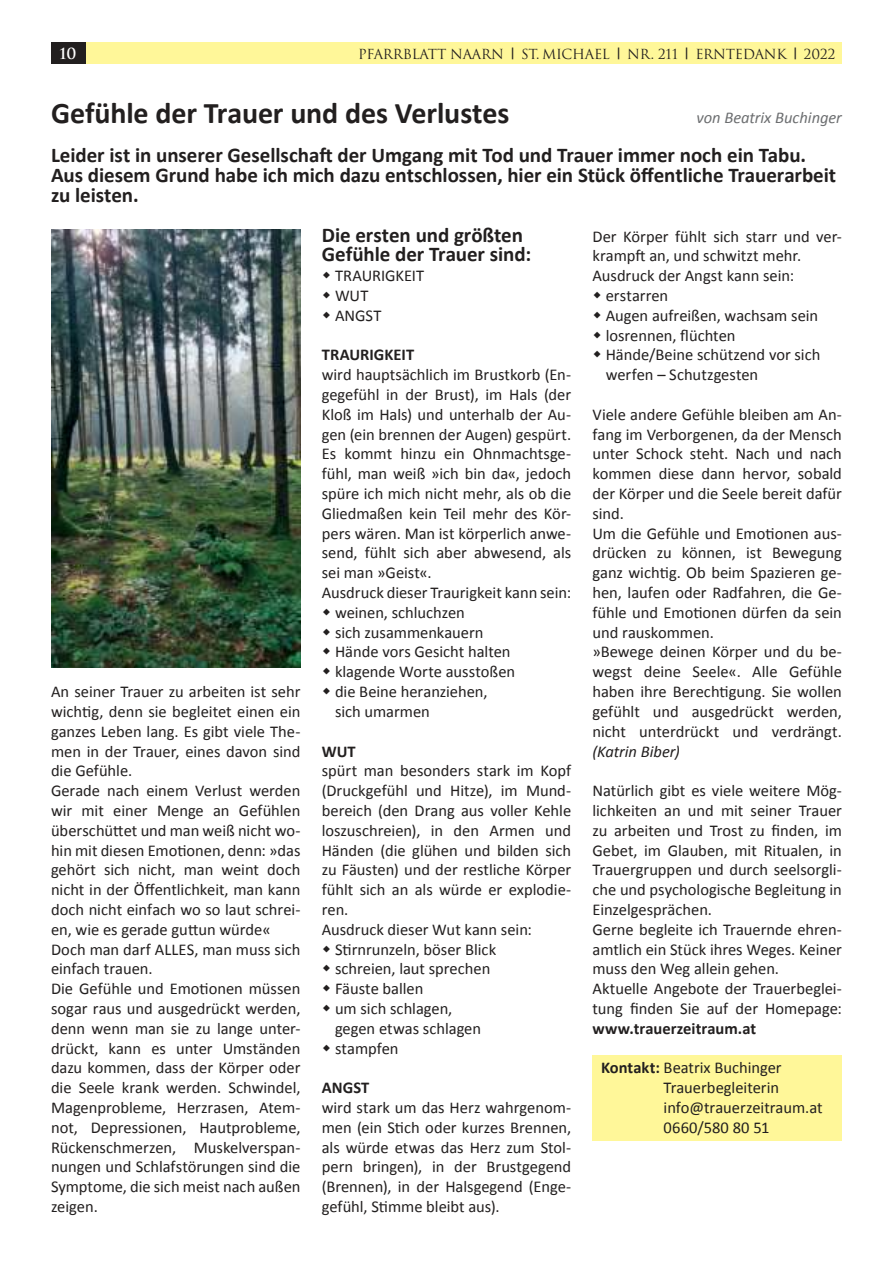
<style>
.page{position:relative;width:893px;height:1263px;background:#fff}
.page>*{position:absolute;margin:0;border:0;box-sizing:border-box;transform-origin:0 0}
.t1{font:700 30px "Calibri";letter-spacing:-.005em;color:#221f1f}
.t2{font:700 21px/19.8px "Calibri";letter-spacing:-.005em;color:#221f1f}
.t3{font:16.5px/19.8px "Calibri";color:#221f1f}
.t4{font:700 16.5px "Calibri";letter-spacing:.005em;color:#221f1f}
.t5{font:italic 16.5px "Calibri";letter-spacing:-.005em;color:#6c6e70}
.t6{font:italic 16.5px "Calibri";letter-spacing:-.005em;color:#221f1f}
.t7{font:700 15px "Trajan";color:#fff}
.t8{font:13.5px "Trajan";letter-spacing:-.02em;color:#221f1f}
.s1{font-family:"Calibri";font-weight:300}
.s2{font-weight:700}
</style>
<div class="page">
<div style="left:85px;top:43px;width:757px;height:21px;background:#fff799"></div>
<div style="left:51px;top:43px;width:34px;height:21px;background:#221f1f"></div>
<div style="left:592px;top:1054px;width:250px;height:86px;background:#fff799"></div>
<img style="left:51px;top:230px;width:249px;height:438px">
<p class="t7" style="left:60px;top:45px;width:19px">10</p>
<p class="t8" style="left:358px;top:46px;width:479px">PFARRBLATT NAARN <span class="s1">|</span> ST. MICHAEL <span class="s1">|</span> NR. 211 <span class="s1">|</span> ERNTEDANK <span class="s1">|</span> 2022</p>
<h1 class="t1" style="left:51px;top:94px;width:460px">Gefühle der Trauer und des Verlustes</h1>
<p class="t5" style="left:696px;top:106px;width:147px">von Beatrix Buchinger</p>
<p class="t2" style="left:51px;top:146px;width:787px">Leider ist in unserer Gesellschaft der Umgang mit Tod und Trauer immer noch ein Tabu.<br>Aus diesem Grund habe ich mich dazu entschlossen, hier ein Stück öffentliche Trauerarbeit zu leisten.</p>
<p class="t3" style="left:51px;top:682px;width:251px">An seiner Trauer zu arbeiten ist sehr wichtig, denn sie begleitet einen ein ganzes Leben lang. Es gibt viele The&shy;men in der Trauer, eines davon sind die Gefühle.<br>Gerade nach einem Verlust werden wir mit einer Menge an Gefühlen überschüttet und man weiß nicht wo&shy;hin mit diesen Emotionen, denn: »das gehört sich nicht, man weint doch nicht in der Öffentlichkeit, man kann doch nicht einfach wo so laut schrei&shy;en, wie es gerade guttun würde«<br>Doch man darf ALLES, man muss sich einfach trauen.<br>Die Gefühle und Emotionen müssen sogar raus und ausgedrückt werden, denn wenn man sie zu lange unter&shy;drückt, kann es unter Umständen dazu kommen, dass der Körper oder die Seele krank werden. Schwindel,<br>Magenprobleme, Herzrasen, Atem&shy;not, Depressionen, Hautprobleme,<br>Rückenschmerzen, Muskelverspan&shy;nungen und Schlafstörungen sind die<br>Symptome, die sich meist nach außen zeigen.</p>
<p class="t2" style="left:322px;top:225px;width:211px">Die ersten und größten<br>Gefühle der Trauer sind:</p>
<p class="t3" style="left:335px;top:266px;width:91px">TRAURIGKEIT<br>WUT<br>ANGST</p>
<p class="t4" style="left:322px;top:344px;width:94px">TRAURIGKEIT</p>
<p class="t3" style="left:322px;top:365px;width:251px">wird hauptsächlich im Brustkorb (En-</p>
<p class="t3" style="left:322px;top:385px;width:251px">gegefühl in der Brust), im Hals (der</p>
<p class="t3" style="left:322px;top:405px;width:251px">Kloß im Hals) und unterhalb der Au-</p>
<p class="t3" style="left:322px;top:425px;width:251px">gen (ein brennen der Augen) gespürt.</p>
<p class="t3" style="left:322px;top:444px;width:251px">Es kommt hinzu ein Ohnmachtsge-</p>
<p class="t3" style="left:322px;top:464px;width:251px">fühl, man weiß »ich bin da«, jedoch</p>
<p class="t3" style="left:322px;top:484px;width:251px">spüre ich mich nicht mehr, als ob die</p>
<p class="t3" style="left:322px;top:504px;width:251px">Gliedmaßen kein Teil mehr des Kör-</p>
<p class="t3" style="left:322px;top:523px;width:251px">pers wären. Man ist körperlich anwe-</p>
<p class="t3" style="left:322px;top:543px;width:251px">send, fühlt sich aber abwesend, als</p>
<p class="t3" style="left:322px;top:563px;width:111px">sei man »Geist«.</p>
<p class="t3" style="left:322px;top:583px;width:251px">Ausdruck dieser Traurigkeit kann sein:</p>
<p class="t3" style="left:335px;top:603px;width:131px">weinen, schluchzen</p>
<p class="t3" style="left:335px;top:623px;width:150px">sich zusammenkauern</p>
<p class="t3" style="left:335px;top:642px;width:177px">Hände vors Gesicht halten</p>
<p class="t3" style="left:335px;top:662px;width:182px">klagende Worte ausstoßen</p>
<p class="t3" style="left:335px;top:682px;width:154px">die Beine heranziehen,</p>
<p class="t3" style="left:335px;top:702px;width:96px">sich umarmen</p>
<p class="t4" style="left:322px;top:740px;width:35px">WUT</p>
<p class="t3" style="left:322px;top:761px;width:251px">spürt man besonders stark im Kopf</p>
<p class="t3" style="left:322px;top:781px;width:251px">(Druckgefühl und Hitze), im Mund-</p>
<p class="t3" style="left:322px;top:801px;width:251px">bereich (den Drang aus voller Kehle</p>
<p class="t3" style="left:322px;top:821px;width:251px">loszuschreien), in den Armen und</p>
<p class="t3" style="left:322px;top:840px;width:251px">Händen (die glühen und bilden sich</p>
<p class="t3" style="left:322px;top:860px;width:251px">zu Fäusten) und der restliche Körper</p>
<p class="t3" style="left:322px;top:880px;width:251px">fühlt sich an als würde er explodie-</p>
<p class="t3" style="left:322px;top:900px;width:28px">ren.</p>
<p class="t3" style="left:322px;top:919px;width:212px">Ausdruck dieser Wut kann sein:</p>
<p class="t3" style="left:335px;top:939px;width:163px">Stirnrunzeln, böser Blick</p>
<p class="t3" style="left:335px;top:959px;width:157px">schreien, laut sprechen</p>
<p class="t3" style="left:335px;top:979px;width:90px">Fäuste ballen</p>
<p class="t3" style="left:335px;top:999px;width:119px">um sich schlagen,</p>
<p class="t3" style="left:335px;top:1019px;width:148px">gegen etwas schlagen</p>
<p class="t3" style="left:335px;top:1038px;width:65px">stampfen</p>
<p class="t4" style="left:322px;top:1077px;width:49px">ANGST</p>
<p class="t3" style="left:322px;top:1098px;width:251px;text-align:justify">wird stark um das Herz wahrgenom&shy;men (ein Stich oder kurzes Brennen, als würde etwas das Herz zum Stol&shy;pern bringen), in der Brustgegend (Brennen), in der Halsgegend (Enge&shy;gefühl, Stimme bleibt aus).</p>
<p class="t3" style="left:592px;top:227px;width:251px">Der Körper fühlt sich starr und ver-</p>
<p class="t3" style="left:592px;top:246px;width:210px">krampft an, und schwitzt mehr.</p>
<p class="t3" style="left:592px;top:266px;width:203px">Ausdruck der Angst kann sein:</p>
<p class="t3" style="left:606px;top:286px;width:64px">erstarren</p>
<p class="t3" style="left:606px;top:306px;width:214px">Augen aufreißen, wachsam sein</p>
<p class="t3" style="left:606px;top:325px;width:131px">losrennen, flüchten</p>
<p class="t3" style="left:606px;top:345px;width:216px">Hände/Beine schützend vor sich</p>
<p class="t3" style="left:606px;top:365px;width:154px">werfen – Schutzgesten</p>
<p class="t3" style="left:592px;top:405px;width:251px">Viele andere Gefühle bleiben am An&shy;fang im Verborgenen, da der Mensch unter Schock steht. Nach und nach kommen diese dann hervor, sobald der Körper und die Seele bereit dafür sind.<br>Um die Gefühle und Emotionen aus&shy;drücken zu können, ist Bewegung ganz wichtig. Ob beim Spazieren ge&shy;hen, laufen oder Radfahren, die Ge&shy;fühle und Emotionen dürfen da sein und rauskommen.<br>»Bewege deinen Körper und du be&shy;wegst deine Seele«. Alle Gefühle haben ihre Berechtigung. Sie wollen gefühlt und ausgedrückt werden, nicht unterdrückt und verdrängt.</p>
<p class="t6" style="left:592px;top:740px;width:89px">(Katrin Biber)</p>
<p class="t3" style="left:592px;top:781px;width:251px">Natürlich gibt es viele weitere Mög&shy;lichkeiten an und mit seiner Trauer zu arbeiten und Trost zu finden, im Gebet, im Glauben, mit Ritualen, in Trauergruppen und durch seelsorgli&shy;che und psychologische Begleitung in Einzelgesprächen.<br>Gerne begleite ich Trauernde ehren&shy;amtlich ein Stück ihres Weges. Keiner muss den Weg allein gehen.<br>Aktuelle Angebote der Trauerbeglei&shy;tung finden Sie auf der Homepage:</p>
<p class="t4" style="left:592px;top:1018px;width:165px">www.trauerzeitraum.at</p>
<p class="t3" style="left:664px;top:1058px;width:161px;text-indent:-63px"><span class="s2">Kontakt:</span> Beatrix Buchinger<br>Trauerbegleiterin info@trauerzeitraum.at<br>0660/580 80 51</p>
</div>
